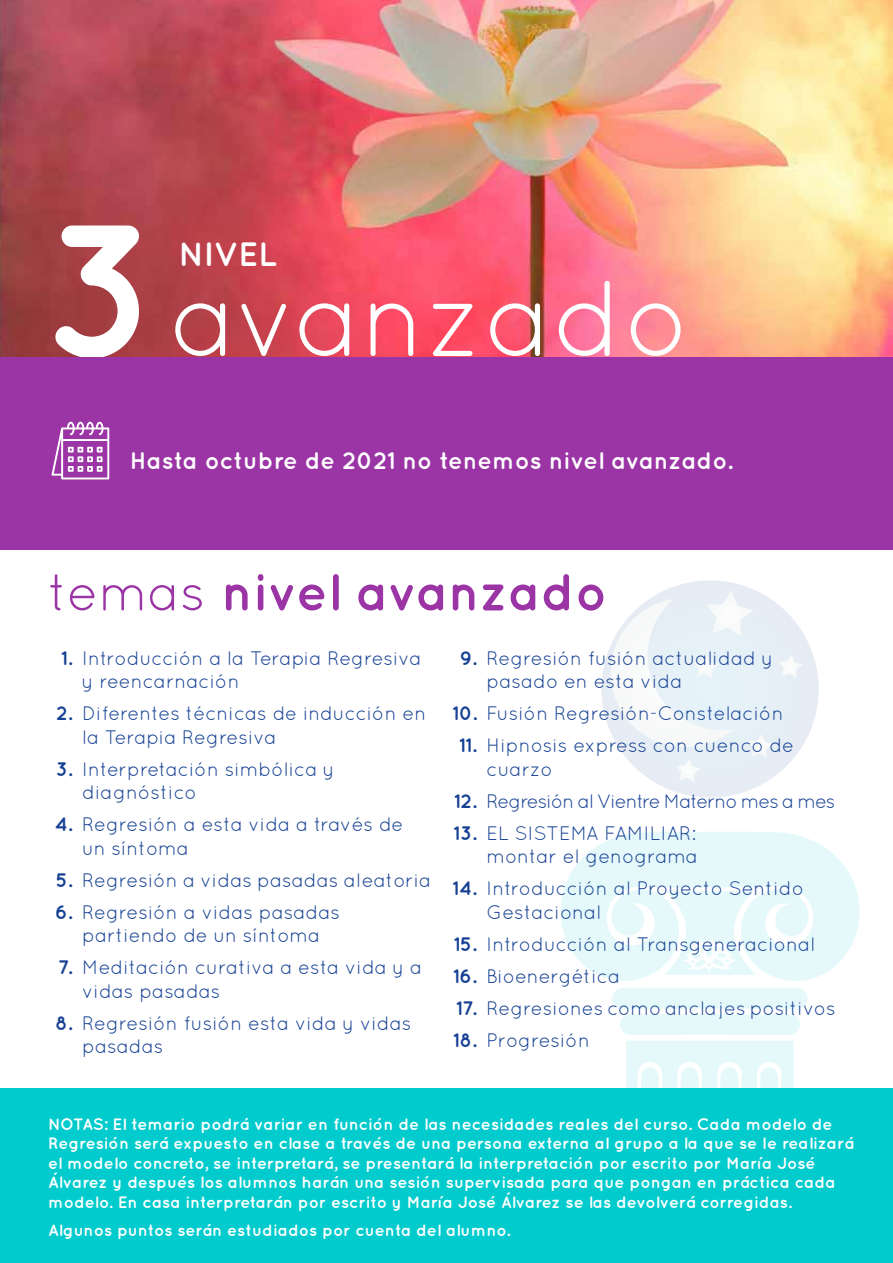
<style>
.page{position:relative;width:893px;height:1263px;background:#fff}
.page>*{position:absolute;margin:0;border:0;box-sizing:border-box;transform-origin:0 0}
.t1{font:700 189.75px "Quicksand";color:#fff}
.t2{font:107.4px "Quicksand";color:#fff}
.t3{font:700 51.9px "Quicksand";color:#9b35a6}
.t4{font:700 33.75px "Quicksand";letter-spacing:-.015em;color:#fff}
.t5{font:700 24px "Quicksand";color:#fff}
.t6{font:19.5px/23.5px "Quicksand";color:#164194}
.t7{font:19.5px "Quicksand";letter-spacing:-.05em;color:#164194}
.t8{font:700 16.5px/19.5px "Quicksand";color:#fff}
.s1{font-weight:400}
.s2{font-weight:700}
</style>
<div class="page">
<svg style="left:611px;top:988px;width:197px;height:101px"></svg>
<svg style="left:560px;top:832px;width:300px;height:149px"></svg>
<div style="left:601px;top:580px;width:218px;height:218px;background:#e6edf4;border-radius:50%"></div>
<svg style="left:601px;top:590px;width:202px;height:192px"></svg>
<img style="left:0;top:0;width:893px;height:357px">
<div style="left:0;top:1089px;width:893px;height:174px;background:#01cbcd"></div>
<div style="left:0;top:357px;width:893px;height:192px;background:#9b35a6"></div>
<svg style="left:52px;top:422px;width:57px;height:57px"></svg>
<h1 class="t1" style="left:41px;top:178px;width:117px">3</h1>
<h3 class="t4" style="left:179px;top:234px;width:100px">NIVEL</h3>
<h2 class="t2" style="left:171px;top:257px;width:521px">avanzado</h2>
<p class="t5" style="left:130px;top:446px;width:604px">Hasta octubre de 2021 no tenemos nivel avanzado.</p>
<h3 class="t3" style="left:48px;top:561px;width:561px"><span class="s1">temas</span> nivel avanzado</h3>
<p class="t6" style="left:82px;top:646px;width:341px;text-indent:-21px"><span class="s2">1.</span> Introducción a la Terapia Regresiva y reencarnación</p>
<p class="t6" style="left:82px;top:702px;width:346px;text-indent:-26px"><span class="s2">2.</span> Diferentes técnicas de inducción en la Terapia Regresiva</p>
<p class="t6" style="left:82px;top:757px;width:254px;text-indent:-26px"><span class="s2">3.</span> Interpretación simbólica y diagnóstico</p>
<p class="t6" style="left:82px;top:813px;width:323px;text-indent:-27px"><span class="s2">4.</span> Regresión a esta vida a través de un síntoma</p>
<p class="t6" style="left:56px;top:868px;width:377px"><span class="s2">5.</span> Regresión a vidas pasadas aleatoria</p>
<p class="t6" style="left:55px;top:900px;width:286px;text-align:center"><span class="s2">6.</span> Regresión a vidas pasadas partiendo de un síntoma</p>
<p class="t6" style="left:82px;top:956px;width:341px;text-indent:-24px"><span class="s2">7.</span> Meditación curativa a esta vida y a vidas pasadas</p>
<p class="t6" style="left:82px;top:1011px;width:331px;text-indent:-27px"><span class="s2">8.</span> Regresión fusión esta vida y vidas pasadas</p>
<p class="t6" style="left:487px;top:646px;width:288px;text-indent:-27px"><span class="s2">9.</span> Regresión fusión actualidad y pasado en esta vida</p>
<p class="t6" style="left:453px;top:702px;width:333px"><span class="s2">10.</span> Fusión Regresión-Constelación</p>
<p class="t6" style="left:487px;top:734px;width:309px;text-indent:-28px"><span class="s2">11.</span> Hipnosis express con cuenco de cuarzo</p>
<p class="t7" style="left:454px;top:790px;width:383px"><span class="s2">12.</span> Regresión al Vientre Materno mes a mes</p>
<p class="t6" style="left:454px;top:821px;width:246px;text-align:right"><span class="s2">13.</span> EL SISTEMA FAMILIAR: montar el genograma</p>
<p class="t6" style="left:487px;top:877px;width:319px;text-indent:-34px"><span class="s2">14.</span> Introducción al Proyecto Sentido<br>Gestacional</p>
<p class="t6" style="left:454px;top:932px;width:363px"><span class="s2">15.</span> Introducción al Transgeneracional</p>
<p class="t6" style="left:453px;top:964px;width:169px"><span class="s2">16.</span> Bioenergética</p>
<p class="t6" style="left:456px;top:996px;width:381px"><span class="s2">17.</span> Regresiones como anclajes positivos</p>
<p class="t6" style="left:453px;top:1028px;width:138px"><span class="s2">18.</span> Progresión</p>
<p class="t8" style="left:48px;top:1114px;width:807px">NOTAS: El temario podrá variar en función de las necesidades reales del curso. Cada modelo de Regresión será expuesto en clase a través de una persona externa al grupo a la que se le realizará el modelo concreto, se interpretará, se presentará la interpretación por escrito por María José Álvarez y después los alumnos harán una sesión supervisada para que pongan en práctica cada modelo. En casa interpretarán por escrito y María José Álvarez se las devolverá corregidas.</p>
<p class="t8" style="left:48px;top:1220px;width:464px">Algunos puntos serán estudiados por cuenta del alumno.</p>
</div>
